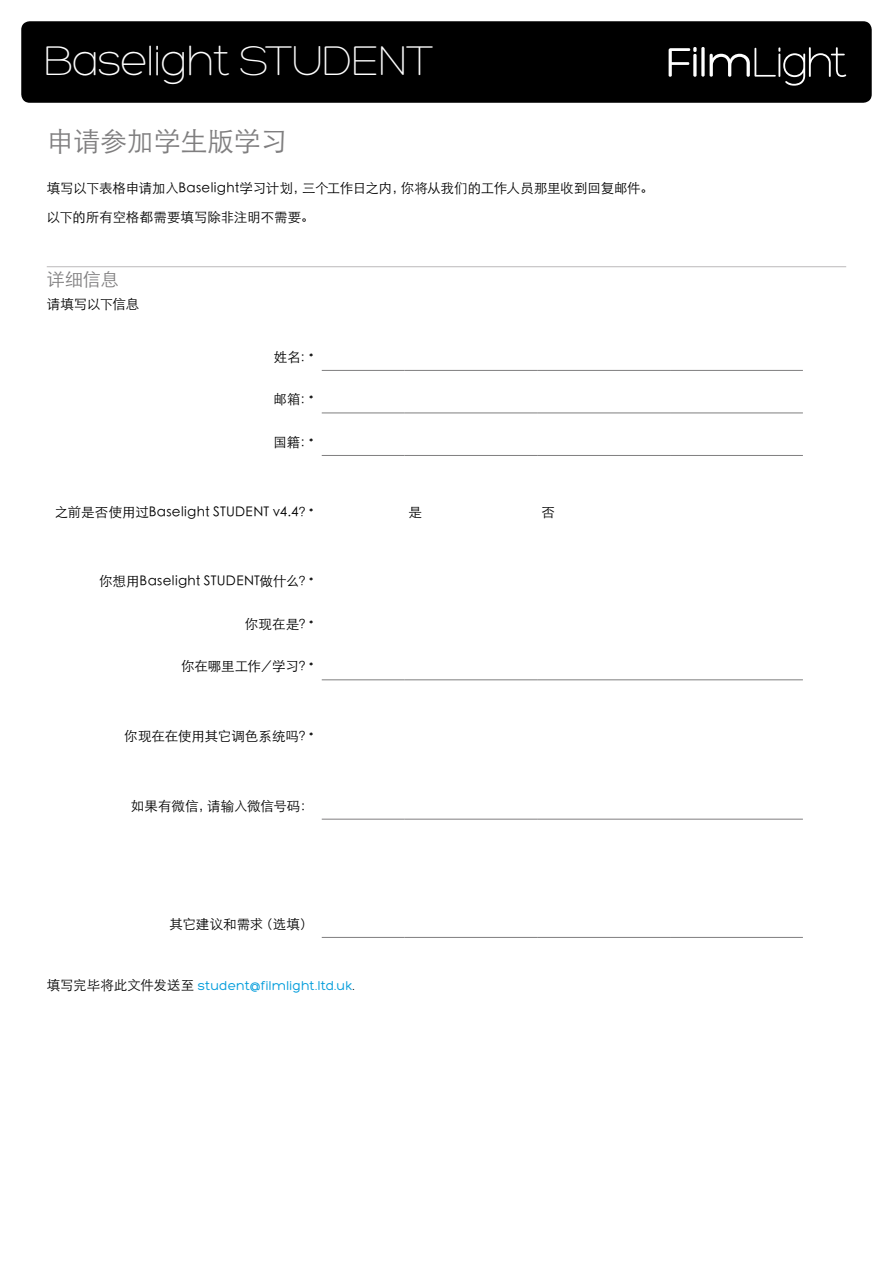
<style>
.page{position:relative;width:893px;height:1263px;background:#fff}
.page>*{position:absolute;margin:0;border:0;box-sizing:border-box;transform-origin:0 0}
.t1{font:300 45px "Hero";letter-spacing:-.04em;color:#fff}
.t2{font:27px "ST Xihei";letter-spacing:-.01em;color:#7f7e7f}
.t3{font:18px "ST Xihei";color:#7f7e7f}
.t4{font:13.5px/29.2px "ST Xihei";color:#000}
.t5{font:13.5px "ST Xihei";letter-spacing:.02em;color:#000}
.t6{font:13.5px "Hero";letter-spacing:.015em;color:#009cdb}
.t7{font:13.5px "ST Xihei";letter-spacing:-.025em;color:#000}
.s1{font-family:"Hero"}
.s2{font-family:"ST Xihei";color:#000}
.s3{color:#000}
</style>
<div class="page">
<div style="left:21px;top:21px;width:851px;height:82px;background:#000;border-radius:9px"></div>
<hr style="left:47px;top:266px;width:799px;height:1px;background:#bbb9ba">
<hr style="left:322px;top:370px;width:82px;height:1px;background:#7f7e7f">
<hr style="left:404px;top:370px;width:133px;height:1px;background:#7f7e7f">
<hr style="left:537px;top:370px;width:133px;height:1px;background:#7f7e7f">
<hr style="left:670px;top:370px;width:133px;height:1px;background:#7f7e7f">
<hr style="left:322px;top:413px;width:82px;height:1px;background:#7f7e7f">
<hr style="left:404px;top:413px;width:133px;height:1px;background:#7f7e7f">
<hr style="left:537px;top:413px;width:133px;height:1px;background:#7f7e7f">
<hr style="left:670px;top:413px;width:133px;height:1px;background:#7f7e7f">
<hr style="left:322px;top:819px;width:82px;height:1px;background:#7f7e7f">
<hr style="left:404px;top:819px;width:133px;height:1px;background:#7f7e7f">
<hr style="left:537px;top:819px;width:133px;height:1px;background:#7f7e7f">
<hr style="left:670px;top:819px;width:133px;height:1px;background:#7f7e7f">
<hr style="left:322px;top:937px;width:82px;height:1px;background:#7f7e7f">
<hr style="left:404px;top:937px;width:133px;height:1px;background:#7f7e7f">
<hr style="left:537px;top:937px;width:133px;height:1px;background:#7f7e7f">
<hr style="left:670px;top:937px;width:133px;height:1px;background:#7f7e7f">
<hr style="left:322px;top:455px;width:82px;height:1px;background:#7f7e7f">
<hr style="left:404px;top:455px;width:133px;height:1px;background:#7f7e7f">
<hr style="left:537px;top:455px;width:133px;height:1px;background:#7f7e7f">
<hr style="left:670px;top:455px;width:133px;height:1px;background:#7f7e7f">
<hr style="left:322px;top:679px;width:82px;height:1px;background:#7f7e7f">
<hr style="left:404px;top:679px;width:133px;height:1px;background:#7f7e7f">
<hr style="left:537px;top:679px;width:133px;height:1px;background:#7f7e7f">
<hr style="left:670px;top:679px;width:133px;height:1px;background:#7f7e7f">
<svg style="left:669px;top:47px;width:28px;height:30px"></svg>
<svg style="left:701px;top:47px;width:4px;height:30px"></svg>
<svg style="left:710px;top:47px;width:136px;height:39px"></svg>
<h1 class="t1" style="left:43px;top:38px;width:392px">Baselight STUDENT</h1>
<h2 class="t2" style="left:47px;top:128px;width:242px">申请参加学生版学习</h2>
<p class="t4" style="left:47px;top:174px;width:608px">填写以下表格申请加入Baselight学习计划，三个工作日之内，你将从我们的工作人员那里收到回复邮件。以下的所有空格都需要填写除非注明不需要。</p>
<h3 class="t3" style="left:47px;top:271px;width:73px">详细信息</h3>
<p class="t7" style="left:47px;top:297px;width:94px">请填写以下信息</p>
<p class="t4" style="left:274px;top:342px;width:41px">姓名：<span class="s1">*</span></p>
<p class="t4" style="left:274px;top:385px;width:41px">邮箱：<span class="s1">*</span></p>
<p class="t4" style="left:274px;top:427px;width:41px">国籍：<span class="s1">*</span></p>
<p class="t5" style="left:55px;top:505px;width:260px">之前是否使用过Baselight STUDENT v4.4？<span class="s1">*</span></p>
<p class="t4" style="left:408px;top:497px;width:15px">是</p>
<p class="t4" style="left:541px;top:497px;width:15px">否</p>
<p class="t5" style="left:99px;top:575px;width:216px">你想用Baselight STUDENT做什么？<span class="s1">*</span></p>
<p class="t4" style="left:245px;top:609px;width:70px">你现在是？<span class="s1">*</span></p>
<p class="t4" style="left:181px;top:652px;width:134px">你在哪里工作／学习？<span class="s1">*</span></p>
<p class="t4" style="left:124px;top:721px;width:191px">你现在在使用其它调色系统吗？<span class="s1">*</span></p>
<p class="t4" style="left:131px;top:791px;width:184px">如果有微信，请输入微信号码：</p>
<p class="t4" style="left:170px;top:909px;width:145px">其它建议和需求（选填）</p>
<p class="t6" style="left:47px;top:979px;width:310px"><span class="s2">填写完毕将此文件发送至</span> student@filmlight.ltd.uk<span class="s3">.</span></p>
</div>
